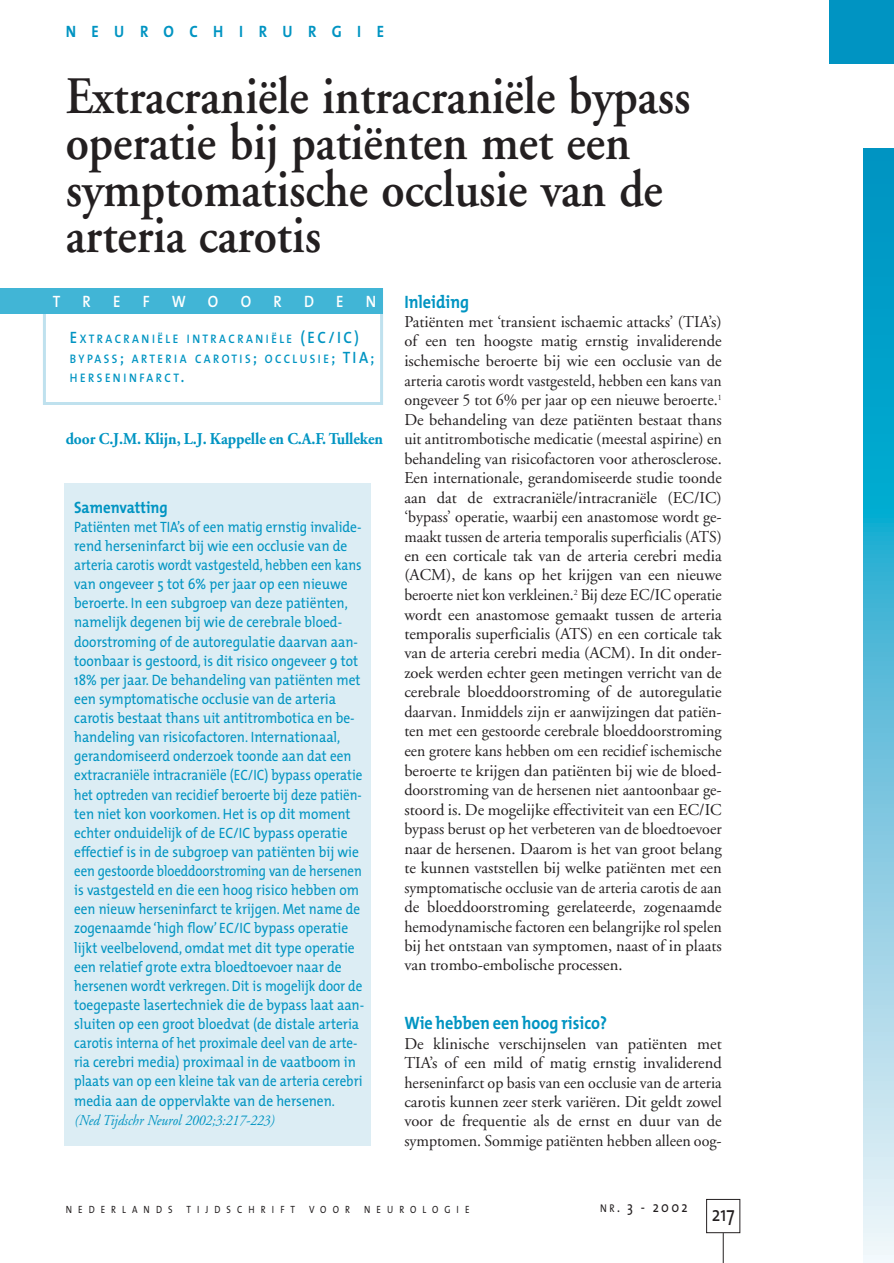
<style>
.page{position:relative;width:894px;height:1263px;background:#fff}
.page>*{position:absolute;margin:0;border:0;box-sizing:border-box;transform-origin:0 0}
.t1{font:600 52.5px/46.5px "Adobe Garamond";color:#231f20;scale:.9 1}
.t2{font:21px "The Mix";color:#231f20;scale:.85 1}
.t3{font:700 18px "The Mix";color:#0094c2;scale:.9 1}
.t4{font:16.5px/19.5px "Adobe Garamond";color:#231f20;text-align:justify}
.t5{font:700 16.5px "Adobe Garamond";letter-spacing:-.005em;color:#0094c2;scale:.94 1}
.t6{font:700 16.5px "The Mix";letter-spacing:1.025em;color:#0094c2;scale:.9 1}
.t7{font:700 16.5px "The Mix";color:#0094c2;scale:.9 1}
.t8{font:600 16.5px "The Mix";color:#fff;scale:.9 1}
.t9{font:15px/19.2px "The Mix";color:#0094c2;scale:.88 1}
.t10{font:italic 15px "Adobe Garamond";color:#0094c2;scale:.9 1}
.t11{font:15px "The Mix";color:#231f20;scale:.85 1}
.t12{font:600 12.3px/19.5px "The Mix";letter-spacing:.22em;color:#0094c2;scale:.9 1}
.t13{font:10.5px "The Mix";letter-spacing:.675em;color:#231f20;scale:.85 1}
.s1{font-size:16.5px}
.s2{font-size:11.25px}
</style>
<div class="page">
<hr style="left:723px;top:1233px;width:1px;height:30px;background:#231f20">
<div style="left:706px;top:1199px;width:34px;height:34px;border:1px solid #231f20"></div>
<svg style="left:864px;top:149px;width:30px;height:1114px;background:#60bfdb"></svg>
<div style="left:830px;top:0;width:64px;height:64px;background:#0094c2"></div>
<div style="left:43px;top:288px;width:340px;height:117px;border:3px solid #bfe1ee"></div>
<div style="left:0;top:288px;width:383px;height:26px;background:#41b5d6"></div>
<div style="left:64px;top:483px;width:306px;height:663px;background:#dcedf4"></div>
<p class="t6" style="left:66px;top:26px;width:355px">NEUROCHIRURGIE</p>
<h1 class="t1" style="left:66px;top:78px;width:696px">Extracraniële intracraniële bypass operatie bij patiënten met een symptomatische occlusie van de arteria carotis</h1>
<p class="t8" style="left:53px;top:295px;width:10px">T</p>
<p class="t8" style="left:83px;top:295px;width:11px">R</p>
<p class="t8" style="left:113px;top:295px;width:10px">E</p>
<p class="t8" style="left:143px;top:295px;width:9px">F</p>
<p class="t8" style="left:172px;top:295px;width:17px">W</p>
<p class="t8" style="left:208px;top:295px;width:13px">O</p>
<p class="t8" style="left:241px;top:295px;width:13px">O</p>
<p class="t8" style="left:273px;top:295px;width:11px">R</p>
<p class="t8" style="left:304px;top:295px;width:13px">D</p>
<p class="t8" style="left:336px;top:295px;width:10px">E</p>
<p class="t8" style="left:366px;top:295px;width:13px">N</p>
<p class="t12" style="left:70px;top:330px;width:340px"><span class="s1">E</span>XTRACRANIËLE INTRACRANIËLE <span class="s1">(EC/IC)<br></span>BYPASS<span class="s1">;</span> ARTERIA CAROTIS<span class="s1">;</span> OCCLUSIE<span class="s1">; TIA;<br></span>HERSENINFARCT<span class="s1">.</span></p>
<p class="t5" style="left:66px;top:432px;width:339px">door C.J.M. Klijn, L.J. Kappelle en C.A.F. Tulleken</p>
<p class="t7" style="left:74px;top:501px;width:105px">Samenvatting</p>
<p class="t9" style="left:74px;top:519px;width:331px">Patiënten met TIA’s of een matig ernstig invalide&shy;rend herseninfarct bij wie een occlusie van de arteria carotis wordt vastgesteld, hebben een kans van ongeveer 5 tot 6% per jaar op een nieuwe beroerte. In een subgroep van deze patiënten, namelijk degenen bij wie de cerebrale bloed&shy;doorstroming of de autoregulatie daarvan aan&shy;toonbaar is gestoord, is dit risico ongeveer 9 tot 18% per jaar. De behandeling van patiënten met een symptomatische occlusie van de arteria carotis bestaat thans uit antitrombotica en be&shy;handeling van risicofactoren. Internationaal, gerandomiseerd onderzoek toonde aan dat een extracraniële intracraniële (EC/IC) bypass operatie het optreden van recidief beroerte bij deze patiën&shy;ten niet kon voorkomen. Het is op dit moment echter onduidelijk of de EC/IC bypass operatie effectief is in de subgroep van patiënten bij wie een gestoorde bloeddoorstroming van de hersenen is vastgesteld en die een hoog risico hebben om een nieuw herseninfarct te krijgen. Met name de zogenaamde ‘high flow’ EC/IC bypass operatie lijkt veelbelovend, omdat met dit type operatie een relatief grote extra bloedtoevoer naar de hersenen wordt verkregen. Dit is mogelijk door de toegepaste lasertechniek die de bypass laat aan&shy;sluiten op een groot bloedvat (de distale arteria carotis interna of het proximale deel van de arte&shy;ria cerebri media) proximaal in de vaatboom in plaats van op een kleine tak van de arteria cerebri media aan de oppervlakte van de hersenen.</p>
<p class="t10" style="left:74px;top:1114px;width:224px">(Ned Tijdschr Neurol 2002;3:217-223)</p>
<p class="t3" style="left:404px;top:295px;width:73px">Inleiding</p>
<p class="t4" style="left:404px;top:314px;width:319px">Patiënten met ‘transient ischaemic attacks’ (TIA’s) of een ten hoogste matig ernstig invaliderende ischemische beroerte bij wie een occlusie van de arteria carotis wordt vastgesteld, hebben een kans van ongeveer 5 tot 6% per jaar op een nieuwe beroerte.<sup>1<br></sup>De behandeling van deze patiënten bestaat thans uit antitrombotische medicatie (meestal aspirine) en behandeling van risicofactoren voor atherosclerose.<br>Een internationale, gerandomiseerde studie toonde aan dat de extracraniële/intracraniële (EC/IC) ‘bypass’ operatie, waarbij een anastomose wordt ge&shy;maakt tussen de arteria temporalis superficialis (ATS) en een corticale tak van de arteria cerebri media (ACM), de kans op het krijgen van een nieuwe beroerte niet kon verkleinen.<sup>2</sup> Bij deze EC/IC operatie wordt een anastomose gemaakt tussen de arteria temporalis superficialis (ATS) en een corticale tak van de arteria cerebri media (ACM). In dit onder&shy;zoek werden echter geen metingen verricht van de cerebrale bloeddoorstroming of de autoregulatie daarvan. Inmiddels zijn er aanwijzingen dat patiën&shy;ten met een gestoorde cerebrale bloeddoorstroming een grotere kans hebben om een recidief ischemische beroerte te krijgen dan patiënten bij wie de bloed&shy;doorstroming van de hersenen niet aantoonbaar ge&shy;stoord is. De mogelijke effectiviteit van een EC/IC bypass berust op het verbeteren van de bloedtoevoer naar de hersenen. Daarom is het van groot belang te kunnen vaststellen bij welke patiënten met een symptomatische occlusie van de arteria carotis de aan de bloeddoorstroming gerelateerde, zogenaamde hemodynamische factoren een belangrijke rol spelen bij het ontstaan van symptomen, naast of in plaats van trombo-embolische processen.</p>
<p class="t3" style="left:404px;top:1016px;width:227px">Wie hebben een hoog risico?</p>
<p class="t4" style="left:404px;top:1035px;width:319px">De klinische verschijnselen van patiënten met TIA’s of een mild of matig ernstig invaliderend herseninfarct op basis van een occlusie van de arteria carotis kunnen zeer sterk variëren. Dit geldt zowel voor de frequentie als de ernst en duur van de symptomen. Sommige patiënten hebben alleen oog-</p>
<p class="t13" style="left:66px;top:1205px;width:127px">NEDERLANDS</p>
<p class="t13" style="left:187px;top:1205px;width:129px">TIJDSCHRIFT</p>
<p class="t13" style="left:309px;top:1205px;width:50px">VOOR</p>
<p class="t13" style="left:364px;top:1205px;width:126px">NEUROLOGIE</p>
<p class="t11" style="left:600px;top:1201px;width:105px"><span class="s2">NR</span>. 3 - 2002</p>
<p class="t2" style="left:712px;top:1207px;width:28px">217</p>
</div>
